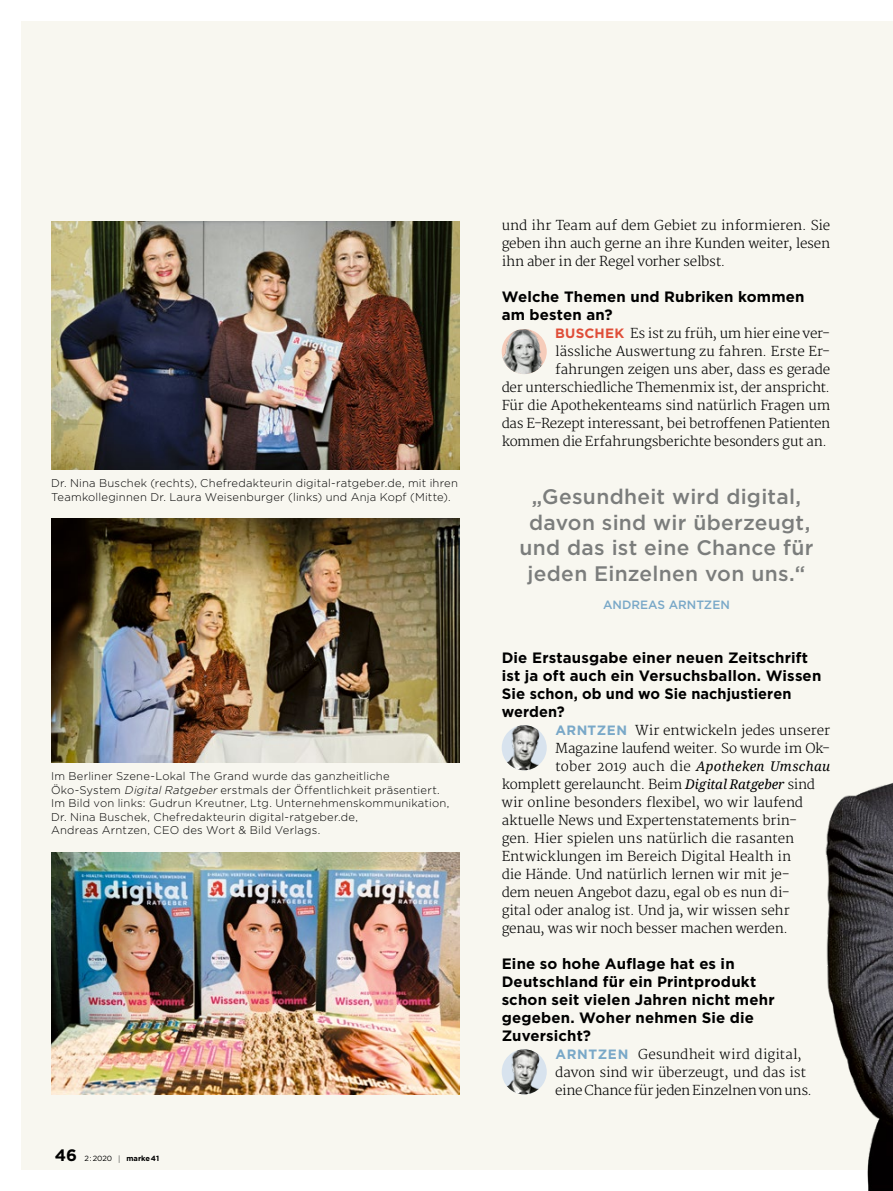
<style>
.page{position:relative;width:893px;height:1191px;background:#fff}
.page>*{position:absolute;margin:0;border:0;box-sizing:border-box;transform-origin:0 0}
.t1{font:500 21px/25.5px "Gotham";letter-spacing:.015em;color:#7b7d7c;text-align:center}
.t2{font:700 15px/18px "Gotham";letter-spacing:.01em;color:#000}
.t3{font:300 13.35px/18px "Merriweather";letter-spacing:-.015em;color:#000;text-align:justify}
.t4{font:300 13.35px "Merriweather";letter-spacing:.01em;color:#000}
.t5{font:500 12px "Gotham";color:#79a8c8}
.t6{font:300 11.25px/13.5px "Gotham";letter-spacing:.02em;color:#000}
.t7{font:700 7.5px "Gotham";color:#000}
.s1{font-style:italic}
.s2{font-size:16.5px}
.s3{font-weight:400}
.s4{font-family:"Caecilia LT Std";font-weight:300}
.s5{font-family:"Gotham";font-weight:700;font-size:13.5px;color:#df4d38}
.s6{font-family:"Gotham";font-weight:700;font-size:13.5px;color:#79a8c8}
.s7{font-family:"Droid Serif";font-weight:400;font-style:italic}
</style>
<div class="page">
<div style="left:21px;top:21px;width:872px;height:1148px;background:#f8f7f0"></div>
<img style="left:502px;top:329px;width:45px;height:45px;border-radius:23px">
<img style="left:502px;top:725px;width:45px;height:45px;border-radius:23px">
<img style="left:502px;top:1049px;width:45px;height:45px;border-radius:23px">
<img style="left:51px;top:852px;width:408px;height:242px">
<img style="left:51px;top:222px;width:408px;height:247px">
<img style="left:51px;top:518px;width:408px;height:244px">
<img style="left:555px;top:782px;width:338px;height:409px">
<p class="t6" style="left:51px;top:476px;width:408px">Dr. Nina Buschek (rechts), Chefredakteurin digital-ratgeber.de, mit ihren<br>Teamkolleginnen Dr. Laura Weisenburger (links) und Anja Kopf (Mitte).</p>
<p class="t6" style="left:51px;top:769px;width:400px">Im Berliner Szene-Lokal The Grand wurde das ganzheitliche Öko-System <span class="s1">DigitalRatgeber</span>erstmals der Öffentlichkeit präsentiert.<br>Im Bild von links: Gudrun Kreutner, Ltg. Unternehmenskommunikation, Dr. Nina Buschek, Chefredakteurin digital-ratgeber.de,<br>Andreas Arntzen, CEO des Wort &amp; Bild Verlags.</p>
<p class="t7" style="left:55px;top:1154px;width:106px"><span class="s2">46</span> <span class="s3">2:2020</span> <span class="s4">|</span> marke41</p>
<p class="t3" style="left:502px;top:217px;width:330px">und ihr Team auf dem Gebiet zu informieren. Sie geben ihn auch gerne an ihre Kunden weiter, lesen ihn aber in der Regel vorher selbst.</p>
<p class="t2" style="left:502px;top:288px;width:304px">Welche Themen und Rubriken kommen am besten an?</p>
<p class="t3" style="left:502px;top:325px;width:330px;text-align:right"><span class="s5">BUSCHEK</span> Es ist zu früh, um hier eine ver&shy;lässliche Auswertung zu fahren. Erste Er&shy;fahrungen zeigen uns aber, dass es gerade<br>der unterschiedliche Themenmix ist, der anspricht.<br>Für die Apothekenteams sind natürlich Fragen um das E-Rezept interessant, bei betroffenen Patienten kommen die Erfahrungsberichte besonders gut an.</p>
<h1 class="t1" style="left:519px;top:484px;width:296px">„Gesundheit wird digital, davon sind wir überzeugt, und das ist eine Chance für jeden Einzelnen von uns.“</h1>
<p class="t5" style="left:603px;top:597px;width:128px">ANDREAS ARNTZEN</p>
<p class="t2" style="left:502px;top:648px;width:321px">Die Erstausgabe einer neuen Zeitschrift ist ja oft auch ein Versuchsballon. Wissen<br>Sie schon, ob und wo Sie nachjustieren werden?</p>
<p class="t3" style="left:555px;top:721px;width:276px"><span class="s6">ARNTZEN</span> Wir entwickeln jedes unserer</p>
<p class="t3" style="left:555px;top:739px;width:276px">Magazine laufend weiter. So wurde im Ok-</p>
<p class="t4" style="left:555px;top:758px;width:276px">tober 2019 auch die <span class="s7">Apotheken Umschau</span></p>
<p class="t3" style="left:502px;top:775px;width:315px">komplett gerelauncht. Beim <span class="s7">Digital Ratgeber</span> sind</p>
<p class="t3" style="left:502px;top:793px;width:303px">wir online besonders flexibel, wo wir laufend</p>
<p class="t3" style="left:502px;top:811px;width:297px">aktuelle News und Expertenstatements brin-</p>
<p class="t3" style="left:502px;top:829px;width:294px">gen. Hier spielen uns natürlich die rasanten</p>
<p class="t3" style="left:502px;top:847px;width:291px">Entwicklungen im Bereich Digital Health in</p>
<p class="t3" style="left:502px;top:865px;width:289px">die Hände. Und natürlich lernen wir mit je-</p>
<p class="t3" style="left:502px;top:883px;width:289px">dem neuen Angebot dazu, egal ob es nun di-</p>
<p class="t3" style="left:502px;top:901px;width:290px">gital oder analog ist. Und ja, wir wissen sehr</p>
<p class="t3" style="left:502px;top:919px;width:288px">genau, was wir noch besser machen werden.</p>
<p class="t2" style="left:502px;top:954px;width:274px">Eine so hohe Auflage hat es in<br>Deutschland für ein Printprodukt schon seit vielen Jahren nicht mehr gegeben. Woher nehmen Sie die<br>Zuversicht?</p>
<p class="t3" style="left:555px;top:1045px;width:258px;text-align:left"><span class="s6">ARNTZEN</span> Gesundheit wird digital, davon sind wir überzeugt, und das ist eine Chance für jeden Einzelnen von uns.</p>
</div>
